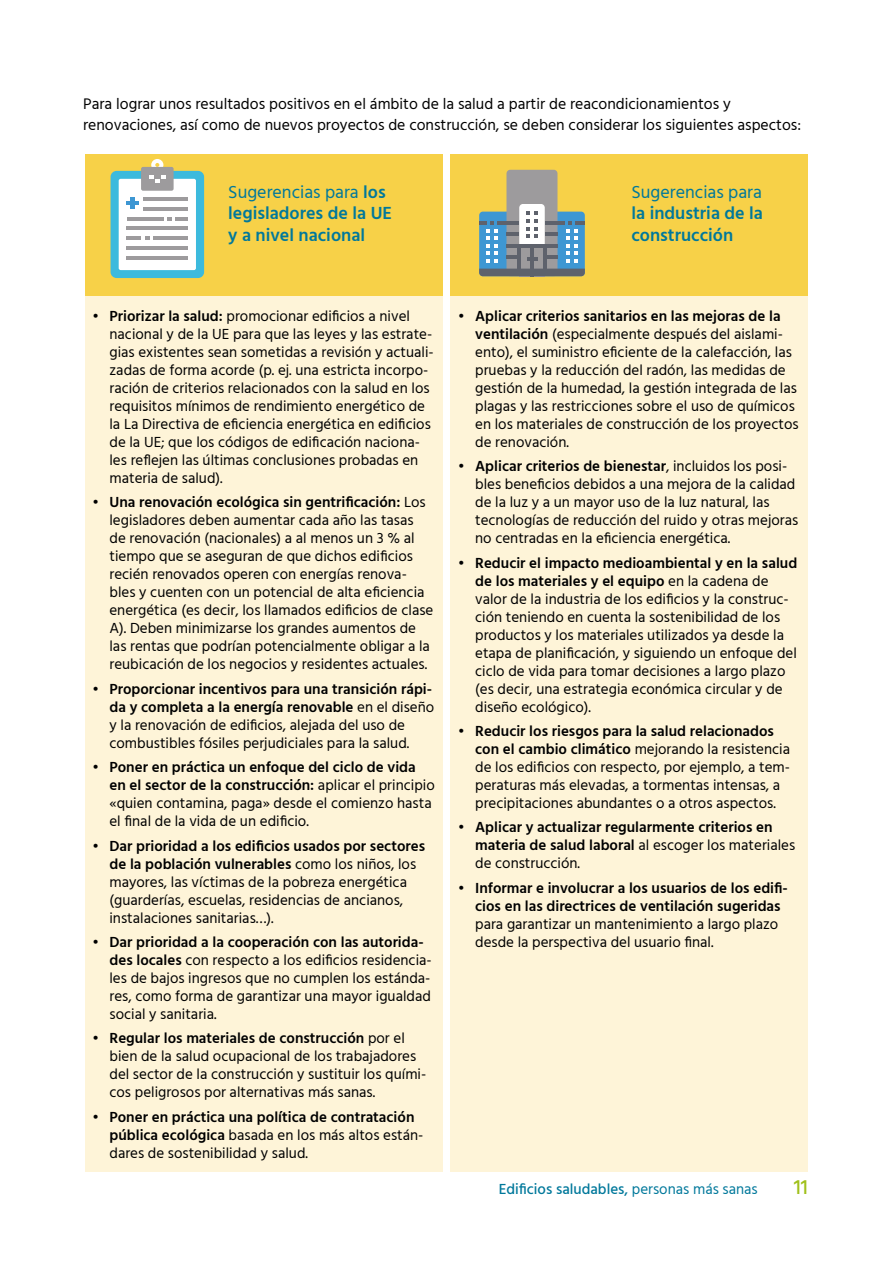
<style>
.page{position:relative;width:893px;height:1263px;background:#fff}
.page>*{position:absolute;margin:0;border:0;box-sizing:border-box;transform-origin:0 0}
.t1{font:500 21px "Hind";color:#a0c01b}
.t2{font:600 18px/21.6px "Hind";color:#00789b}
.t3{font:18px "Hind";color:#00789b}
.t4{font:15.75px/21px "Hind";color:#000}
.t5{font:15px/18px "Hind";color:#000}
.t6{font:600 15px/18px "Hind";color:#000}
.t7{font:500 15px "Hind";color:#00789b}
.s1{font-weight:400}
.s2{font-weight:600}
</style>
<div class="page">
<div style="left:451px;top:186px;width:357px;height:985px;background:#fef4d8"></div>
<div style="left:451px;top:154px;width:357px;height:142px;background:#f7d148"></div>
<div style="left:85px;top:186px;width:357px;height:985px;background:#fef4d8"></div>
<div style="left:85px;top:154px;width:357px;height:142px;background:#f7d148"></div>
<div style="left:111px;top:171px;width:93px;height:107px;background:#3cbadd;border-radius:6px"></div>
<div style="left:119px;top:179px;width:77px;height:91px;background:#fff;border-radius:2px"></div>
<hr style="left:143px;top:197px;width:45px;height:4px;background:#9d9b9d">
<hr style="left:143px;top:207px;width:45px;height:4px;background:#9d9b9d">
<svg style="left:127px;top:217px;width:36px;height:3px"></svg>
<hr style="left:127px;top:226px;width:61px;height:4px;background:#9d9b9d">
<hr style="left:153px;top:236px;width:35px;height:4px;background:#9d9b9d">
<svg style="left:145px;top:236px;width:4px;height:4px"></svg>
<hr style="left:127px;top:236px;width:14px;height:4px;background:#9d9b9d">
<hr style="left:127px;top:246px;width:61px;height:4px;background:#9d9b9d">
<hr style="left:127px;top:256px;width:61px;height:4px;background:#9d9b9d">
<hr style="left:131px;top:197px;width:4px;height:12px;background:#3e97d3">
<hr style="left:127px;top:201px;width:12px;height:4px;background:#3e97d3">
<svg style="left:167px;top:217px;width:5px;height:3px"></svg>
<svg style="left:176px;top:217px;width:12px;height:3px"></svg>
<div style="left:141px;top:167px;width:33px;height:24px;background:#9d9b9d;border-radius:2px"></div>
<svg style="left:149px;top:159px;width:16px;height:24px"></svg>
<div style="left:506px;top:170px;width:51px;height:106px;background:#9d9b9d;border-radius:4px"></div>
<svg style="left:479px;top:204px;width:106px;height:72px"></svg>
<p class="t4" style="left:83px;top:94px;width:719px">Para lograr unos resultados positivos en el ámbito de la salud a partir de reacondicionamientos y renovaciones, así como de nuevos proyectos de construcción, se deben considerar los siguientes aspectos:</p>
<p class="t2" style="left:228px;top:182px;width:165px"><span class="s1">Sugerencias para</span> los legisladores de la UE y a nivel nacional</p>
<p class="t3" style="left:631px;top:180px;width:132px">Sugerencias para</p>
<p class="t2" style="left:631px;top:204px;width:133px">la industria de la construcción</p>
<p class="t5" style="left:109px;top:308px;width:326px;text-indent:-17px"><span class="s2">• Priorizar la salud:</span> promocionar edificios a nivel nacional y de la UE para que las leyes y las estrate&shy;gias existentes sean sometidas a revisión y actuali&shy;zadas de forma acorde (p. ej. una estricta incorpo&shy;ración de criterios relacionados con la salud en los requisitos mínimos de rendimiento energético de la La Directiva de eficiencia energética en edificios de la UE; que los códigos de edificación naciona&shy;les reflejen las últimas conclusiones probadas en materia de salud).</p>
<p class="t5" style="left:109px;top:494px;width:325px;text-indent:-17px"><span class="s2">• Una renovación ecológica sin gentrificación:</span> Los legisladores deben aumentar cada año las tasas de renovación (nacionales) a al menos un 3 % al tiempo que se aseguran de que dichos edificios recién renovados operen con energías renova&shy;bles y cuenten con un potencial de alta eficiencia energética (es decir, los llamados edificios de clase A). Deben minimizarse los grandes aumentos de las rentas que podrían potencialmente obligar a la reubicación de los negocios y residentes actuales.</p>
<p class="t5" style="left:109px;top:680px;width:326px;text-indent:-17px"><span class="s2">• Proporcionar incentivos para una transición rápi&shy;da y completa a la energía renovable</span> en el diseño y la renovación de edificios, alejada del uso de combustibles fósiles perjudiciales para la salud.</p>
<p class="t5" style="left:109px;top:759px;width:327px;text-indent:-17px"><span class="s2">• Poner en práctica un enfoque del ciclo de vida en el sector de la construcción:</span> aplicar el principio «quien contamina, paga» desde el comienzo hasta el final de la vida de un edificio.</p>
<p class="t5" style="left:109px;top:837px;width:317px;text-indent:-17px"><span class="s2">• Dar prioridad a los edificios usados por sectores de la población vulnerables</span> como los niños, los mayores, las víctimas de la pobreza energética (guarderías, escuelas, residencias de ancianos, instalaciones sanitarias…).</p>
<p class="t5" style="left:109px;top:934px;width:324px;text-indent:-17px"><span class="s2">• Dar prioridad a la cooperación con las autorida&shy;des locales</span> con respecto a los edificios residencia&shy;les de bajos ingresos que no cumplen los estánda&shy;res, como forma de garantizar una mayor igualdad social y sanitaria.</p>
<p class="t5" style="left:109px;top:1030px;width:318px;text-indent:-17px"><span class="s2">• Regular los materiales de construcción</span> por el bien de la salud ocupacional de los trabajadores del sector de la construcción y sustituir los quími&shy;cos peligrosos por alternativas más sanas.</p>
<p class="t6" style="left:109px;top:1108px;width:315px;text-indent:-17px">• Poner en práctica una política de contratación pública ecológica <span class="s1">basada en los más altos están&shy;dares de sostenibilidad y salud.</span></p>
<p class="t5" style="left:475px;top:308px;width:325px;text-indent:-17px"><span class="s2">• Aplicar criterios sanitarios en las mejoras de la ventilación</span> (especialmente después del aislami&shy;ento), el suministro eficiente de la calefacción, las pruebas y la reducción del radón, las medidas de gestión de la humedad, la gestión integrada de las plagas y las restricciones sobre el uso de químicos en los materiales de construcción de los proyectos de renovación.</p>
<p class="t5" style="left:475px;top:458px;width:325px;text-indent:-17px"><span class="s2">• Aplicar criterios de bienestar</span>, incluidos los posi&shy;bles beneficios debidos a una mejora de la calidad de la luz y a un mayor uso de la luz natural, las tecnologías de reducción del ruido y otras mejoras no centradas en la eficiencia energética.</p>
<p class="t5" style="left:475px;top:554px;width:324px;text-indent:-17px"><span class="s2">• Reducir el impacto medioambiental y en la salud de los materiales y el equipo</span> en la cadena de valor de la industria de los edificios y la construc&shy;ción teniendo en cuenta la sostenibilidad de los productos y los materiales utilizados ya desde la etapa de planificación, y siguiendo un enfoque del ciclo de vida para tomar decisiones a largo plazo (es decir, una estrategia económica circular y de diseño ecológico).</p>
<p class="t5" style="left:475px;top:723px;width:316px;text-indent:-17px"><span class="s2">• Reducir los riesgos para la salud relacionados con el cambio climático</span> mejorando la resistencia de los edificios con respecto, por ejemplo, a tem&shy;peraturas más elevadas, a tormentas intensas, a precipitaciones abundantes o a otros aspectos.</p>
<p class="t6" style="left:475px;top:819px;width:322px;text-indent:-17px">• Aplicar y actualizar regularmente criterios en materia de salud laboral <span class="s1">al escoger los materiales de construcción.</span></p>
<p class="t6" style="left:475px;top:880px;width:314px;text-indent:-17px">• Informar e involucrar a los usuarios de los edifi&shy;cios en las directrices de ventilación sugeridas</p>
<p class="t5" style="left:475px;top:916px;width:305px">para garantizar un mantenimiento a largo plazo desde la perspectiva del usuario final.</p>
<p class="t7" style="left:499px;top:1178px;width:260px">Edificios saludables, <span class="s1">personas más sanas</span></p>
<h1 class="t1" style="left:794px;top:1172px;width:16px">11</h1>
</div>
